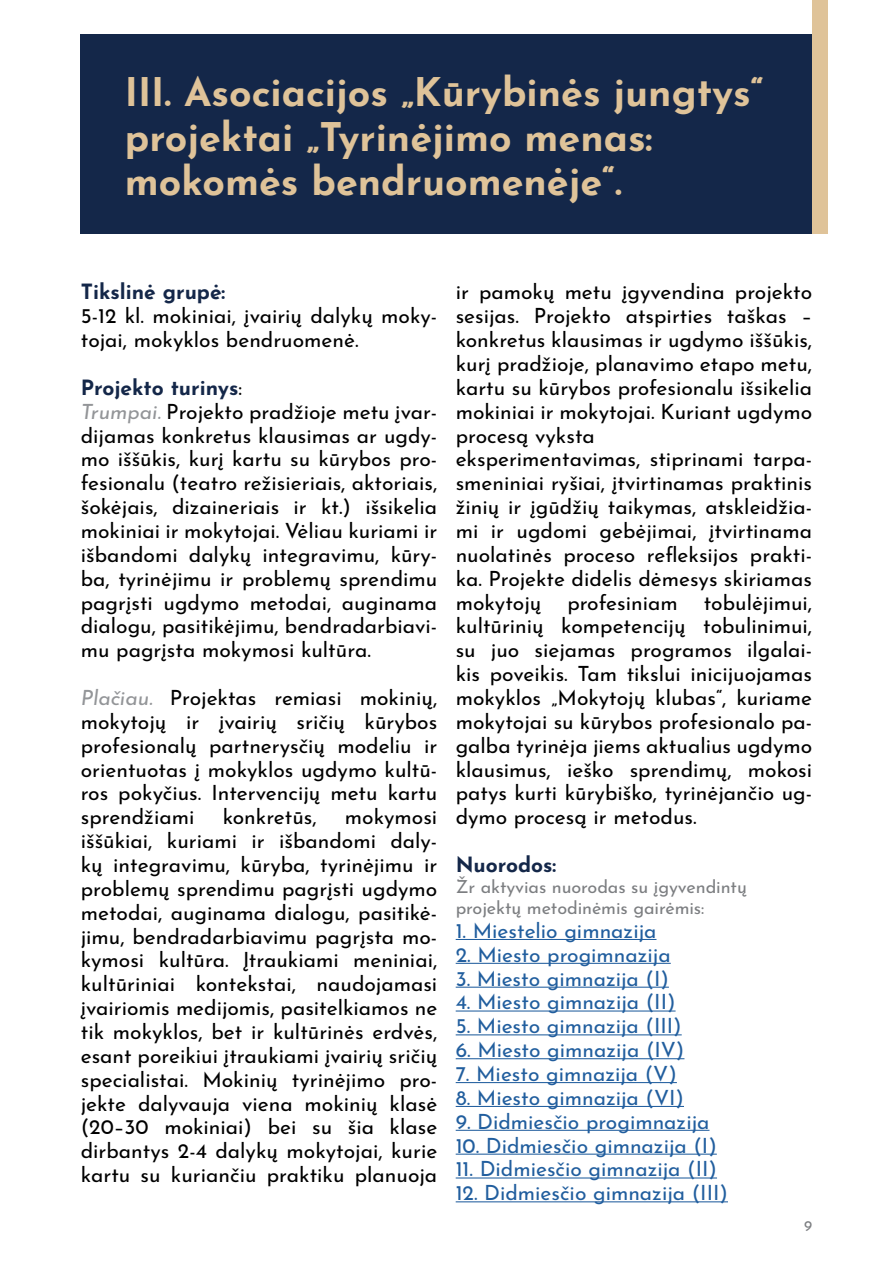
<style>
.page{position:relative;width:893px;height:1263px;background:#fff}
.page>*{position:absolute;margin:0;border:0;box-sizing:border-box;transform-origin:0 0}
.t1{font:700 39.45px/44.5px "Josefin Sans";color:#dfc399}
.t2{font:21px/23.9px "Josefin Sans";color:#000}
.t3{font:21px "Josefin Sans";color:#215e9e}
.t4{font:700 21px "Josefin Sans";color:#142749}
.t5{font:18px/21px "Josefin Sans";letter-spacing:-.005em;color:#7c7e81}
.t6{font:15px "Josefin Sans";color:#7c7e81}
.s1{font-weight:700;color:#142749}
.s2{font-style:italic;color:#939598}
</style>
<div class="page">
<div style="left:81px;top:34px;width:740px;height:200px;background:#142749"></div>
<div style="left:812px;top:0;width:16px;height:234px;background:#dfc399"></div>
<hr style="left:456px;top:939px;width:200px;height:1px;background:#215e9e">
<hr style="left:456px;top:963px;width:215px;height:1px;background:#215e9e">
<hr style="left:456px;top:987px;width:213px;height:1px;background:#215e9e">
<hr style="left:456px;top:1010px;width:220px;height:1px;background:#215e9e">
<hr style="left:456px;top:1034px;width:226px;height:1px;background:#215e9e">
<hr style="left:456px;top:1058px;width:228px;height:1px;background:#215e9e">
<hr style="left:456px;top:1082px;width:221px;height:1px;background:#215e9e">
<hr style="left:456px;top:1106px;width:228px;height:1px;background:#215e9e">
<hr style="left:456px;top:1130px;width:253px;height:1px;background:#215e9e">
<hr style="left:456px;top:1153px;width:261px;height:2px;background:#215e9e">
<hr style="left:456px;top:1177px;width:261px;height:1px;background:#215e9e">
<hr style="left:456px;top:1201px;width:272px;height:1px;background:#215e9e">
<h1 class="t1" style="left:125px;top:64px;width:641px">III. Asociacijos „Kūrybinės jungtys“ projektai „Tyrinėjimo menas: mokomės bendruomenėje“.</h1>
<p class="t4" style="left:81px;top:273px;width:146px">Tikslinė grupė:</p>
<p class="t2" style="left:81px;top:301px;width:358px">5-12 kl. mokiniai, įvairių dalykų moky&shy;tojai, mokyklos bendruomenė.</p>
<p class="t2" style="left:81px;top:373px;width:358px"><span class="s1">Projekto turinys</span>:<br><span class="s2">Trumpai.</span> Projekto pradžioje metu įvar&shy;dijamas konkretus klausimas ar ugdy&shy;mo iššūkis, kurį kartu su kūrybos pro&shy;fesionalu (teatro režisieriais, aktoriais, šokėjais, dizaineriais ir kt.) išsikelia mokiniai ir mokytojai. Vėliau kuriami ir išbandomi dalykų integravimu, kūry&shy;ba, tyrinėjimu ir problemų sprendimu pagrįsti ugdymo metodai, auginama dialogu, pasitikėjimu, bendradarbiavi&shy;mu pagrįsta mokymosi kultūra.</p>
<p class="t2" style="left:81px;top:683px;width:358px;text-align:justify"><span class="s2">Plačiau.</span> Projektas remiasi mokinių, mokytojų ir įvairių sričių kūrybos profesionalų partnerysčių modeliu ir orientuotas į mokyklos ugdymo kultū&shy;ros pokyčius. Intervencijų metu kartu sprendžiami</p>
<p class="t2" style="left:81px;top:802px;width:358px;text-align:justify;text-indent:264px">mokymosi iššūkiai, kuriami ir išbandomi daly&shy;kų integravimu, kūryba, tyrinėjimu ir problemų sprendimu pagrįsti ugdymo metodai, auginama dialogu, pasitikė&shy;jimu, bendradarbiavimu pagrįsta mo&shy;kymosi kultūra. Įtraukiami meniniai, kultūriniai kontekstai, naudojamasi įvairiomis medijomis, pasitelkiamos ne tik mokyklos, bet ir kultūrinės erdvės, esant poreikiui įtraukiami įvairių sričių specialistai. Mokinių tyrinėjimo pro&shy;jekte dalyvauja viena mokinių klasė (20–30 mokiniai) bei su šia klase dirbantys 2-4 dalykų mokytojai, kurie kartu su kuriančiu praktiku planuoja</p>
<p class="t2" style="left:223px;top:802px;width:95px">konkretūs,</p>
<p class="t2" style="left:456px;top:278px;width:358px">ir pamokų metu įgyvendina projekto sesijas. Projekto atspirties taškas – konkretus klausimas ir ugdymo iššūkis, kurį pradžioje, planavimo etapo metu, kartu su kūrybos profesionalu išsikelia mokiniai ir mokytojai. Kuriant ugdymo procesą vyksta<br>eksperimentavimas, stiprinami tarpa&shy;smeniniai ryšiai, įtvirtinamas praktinis žinių ir įgūdžių taikymas, atskleidžia&shy;mi ir ugdomi gebėjimai, įtvirtinama nuolatinės proceso refleksijos prakti&shy;ka. Projekte didelis dėmesys skiriamas mokytojų profesiniam tobulėjimui, kultūrinių kompetencijų tobulinimui, su juo siejamas programos ilgalai&shy;kis poveikis. Tam tikslui inicijuojamas mokyklos „Mokytojų klubas“, kuriame mokytojai su kūrybos profesionalo pa&shy;galba tyrinėja jiems aktualius ugdymo klausimus, ieško sprendimų, mokosi patys kurti kūrybiško, tyrinėjančio ug&shy;dymo procesą ir metodus.</p>
<p class="t4" style="left:456px;top:846px;width:102px">Nuorodos:</p>
<p class="t5" style="left:456px;top:874px;width:293px">Žr aktyvias nuorodas su įgyvendintų projektų metodinėmis gairėmis:</p>
<p class="t3" style="left:456px;top:913px;width:202px">1. Miestelio gimnazija</p>
<p class="t3" style="left:456px;top:937px;width:217px">2. Miesto progimnazija</p>
<p class="t3" style="left:456px;top:961px;width:215px">3. Miesto gimnazija (I)</p>
<p class="t3" style="left:456px;top:985px;width:221px">4. Miesto gimnazija (II)</p>
<p class="t3" style="left:456px;top:1008px;width:228px">5. Miesto gimnazija (III)</p>
<p class="t3" style="left:456px;top:1032px;width:230px">6. Miesto gimnazija (IV)</p>
<p class="t3" style="left:456px;top:1056px;width:223px">7. Miesto gimnazija (V)</p>
<p class="t3" style="left:456px;top:1080px;width:230px">8. Miesto gimnazija (VI)</p>
<p class="t3" style="left:456px;top:1104px;width:255px">9. Didmiesčio progimnazija</p>
<p class="t3" style="left:456px;top:1128px;width:263px">10. Didmiesčio gimnazija (I)</p>
<p class="t3" style="left:456px;top:1151px;width:263px">11. Didmiesčio gimnazija (II)</p>
<p class="t3" style="left:456px;top:1175px;width:274px">12. Didmiesčio gimnazija (III)</p>
<p class="t6" style="left:804px;top:1213px;width:10px">9</p>
</div>
